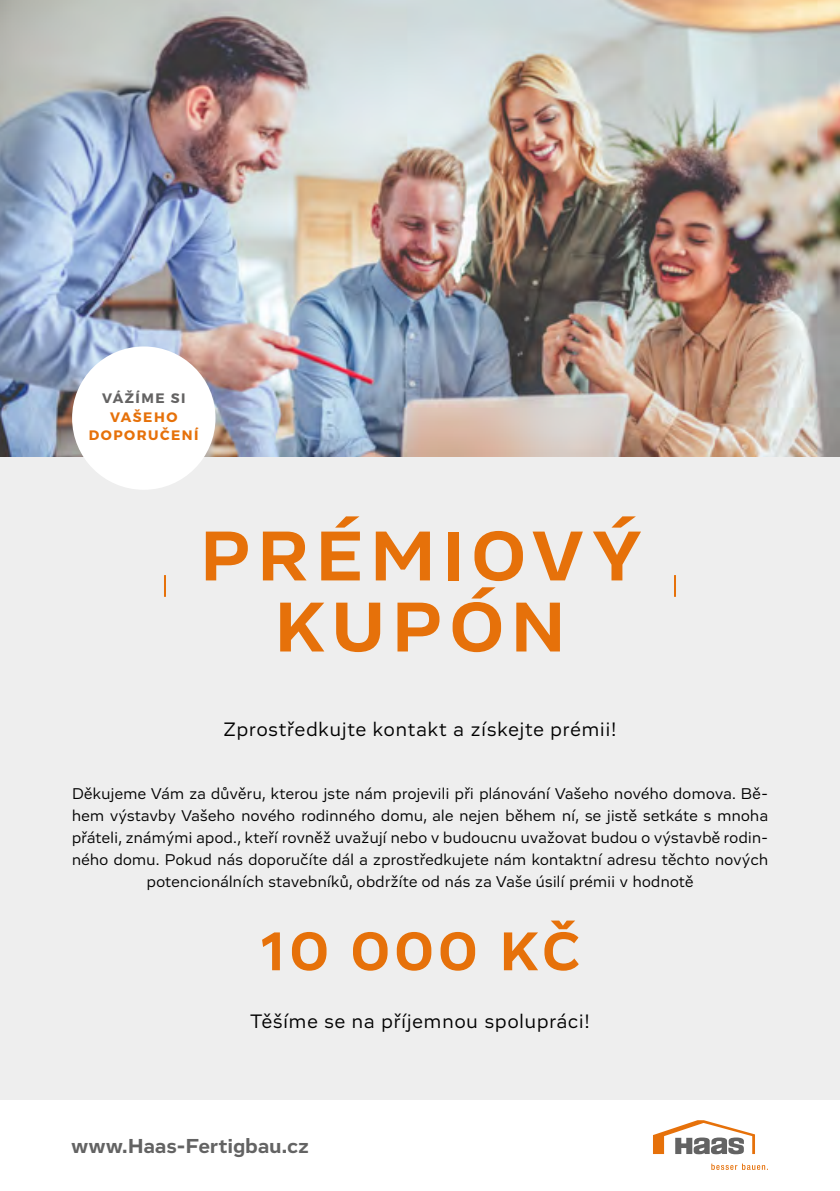
<style>
.page{position:relative;width:840px;height:1191px;background:#fff}
.page>*{position:absolute;margin:0;border:0;box-sizing:border-box;transform-origin:0 0}
.t1{font:700 72.4px/71px "Vito";letter-spacing:.115em;color:#e6710a;text-align:center}
.t2{font:700 56px "Vito";letter-spacing:.095em;color:#e6710a}
.t3{font:700 20.8px "Vito";letter-spacing:.02em;color:#636363}
.t4{font:20px "Vito";letter-spacing:.05em;color:#000}
.t5{font:16px/22px "Vito";letter-spacing:.025em;color:#000;text-align:center}
.t6{font:700 13.8px/18.4px "Montserrat";letter-spacing:.11em;color:#e6710a;text-align:center}
.t7{font:700 13.8px "Montserrat";letter-spacing:.11em;color:#646363}
</style>
<div class="page">
<svg style="left:653px;top:1120px;width:101px;height:34px"></svg>
<svg style="left:711px;top:1163px;width:56px;height:7px"></svg>
<div style="left:0;top:0;width:839px;height:1099px;background:#eee"></div>
<img style="left:0;top:0;width:839px;height:456px">
<div style="left:72px;top:346px;width:143px;height:144px;background:#fff;border-radius:50%"></div>
<hr style="left:164px;top:575px;width:2px;height:22px;background:#e6710a">
<hr style="left:673px;top:575px;width:2px;height:22px;background:#e6710a">
<p class="t7" style="left:102px;top:390px;width:85px">VÁŽÍME SI</p>
<p class="t6" style="left:89px;top:407px;width:111px">VAŠEHO<br>DOPORUČENÍ</p>
<h1 class="t1" style="left:201px;top:520px;width:441px">PRÉMIOVÝ<br>KUPÓN</h1>
<p class="t4" style="left:223px;top:717px;width:394px">Zprostředkujte kontakt a získejte prémii!</p>
<p class="t5" style="left:72px;top:782px;width:697px">Děkujeme Vám za důvěru, kterou jste nám projevili při plánování Vašeho nového domova. Bě&shy;hem výstavby Vašeho nového rodinného domu, ale nejen během ní, se jistě setkáte s mnoha přáteli, známými apod., kteří rovněž uvažují nebo v budoucnu uvažovat budou o výstavbě rodin&shy;ného domu. Pokud nás doporučíte dál a zprostředkujete nám kontaktní adresu těchto nových potencionálních stavebníků, obdržíte od nás za Vaše úsilí prémii v hodnotě</p>
<h2 class="t2" style="left:260px;top:916px;width:321px">10 000 KČ</h2>
<p class="t4" style="left:250px;top:1009px;width:341px">Těšíme se na příjemnou spolupráci!</p>
<h3 class="t3" style="left:71px;top:1133px;width:238px">www.Haas-Fertigbau.cz</h3>
</div>
